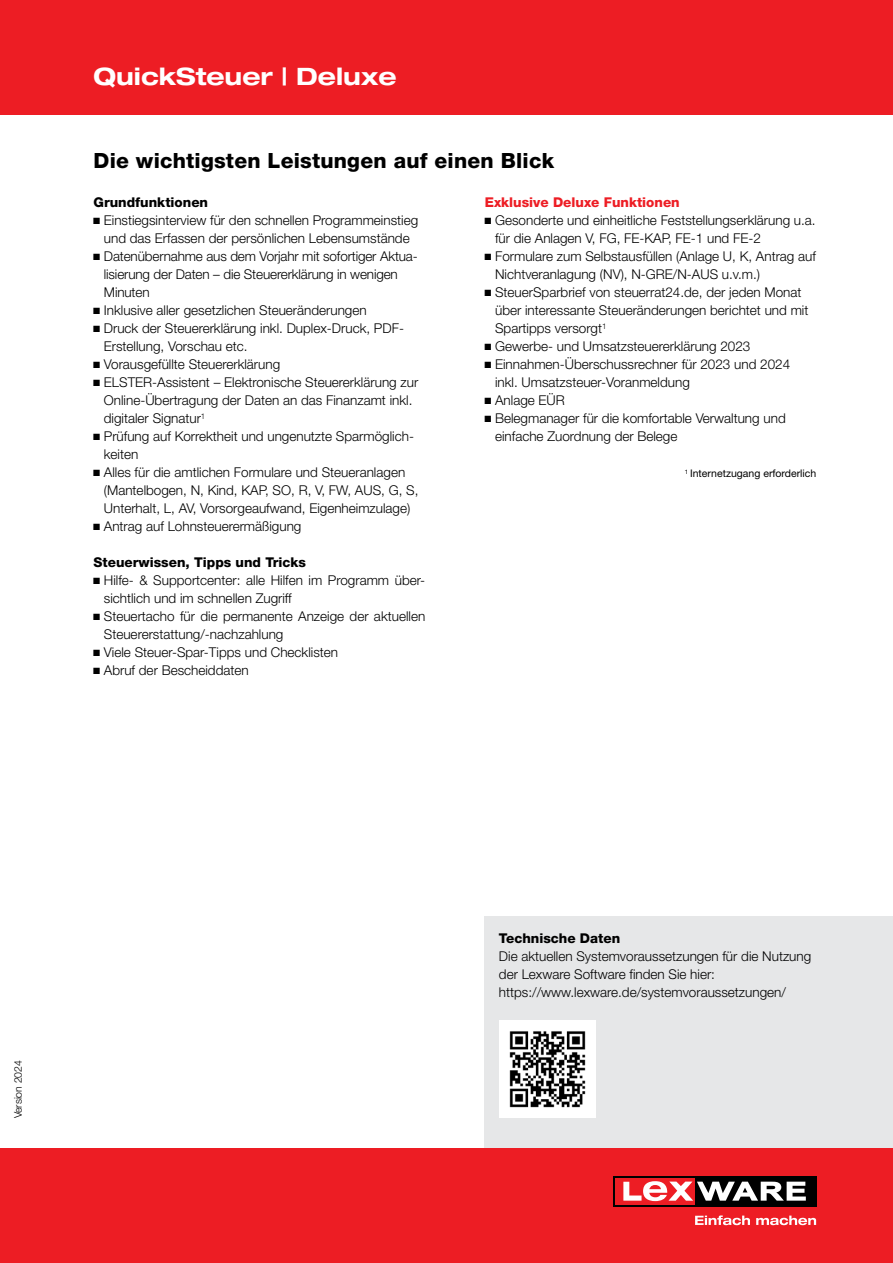
<style>
.page{position:relative;width:893px;height:1263px;background:#fff}
.page>*{position:absolute;margin:0;border:0;box-sizing:border-box;transform-origin:0 0}
.t1{font:700 expanded 24px "Helvetica Neue LT Std";color:#fff}
.t2{font:800 21px "Helvetica Neue LT Std";letter-spacing:.01em;color:#000}
.t3{font:300 13.5px/18px "Helvetica Neue LT Std";color:#000}
.t4{font:800 13.5px "Helvetica Neue LT Std";color:#000}
.t5{font:800 13.5px "Helvetica Neue LT Std";color:#ed1d24}
.t6{font:10.5px "Helvetica Neue LT Std";color:#000}
.t7{font:300 10.5px "Helvetica Neue LT Std";letter-spacing:-.01em;color:#000}
</style>
<div class="page">
<div style="left:485px;top:916px;width:408px;height:246px;background:#e6e7e8"></div>
<img style="left:499px;top:1021px;width:97px;height:96px">
<div style="left:0;top:0;width:893px;height:115px;background:#ed1d24"></div>
<div style="left:0;top:1148px;width:893px;height:115px;background:#ed1d24"></div>
<div style="left:613px;top:1176px;width:203px;height:30px;background:#000"></div>
<div style="left:615px;top:1178px;width:80px;height:26px;background:#ed1d24"></div>
<svg style="left:623px;top:1181px;width:183px;height:20px"></svg>
<svg style="left:695px;top:1215px;width:55px;height:10px"></svg>
<svg style="left:756px;top:1215px;width:60px;height:10px"></svg>
<h1 class="t1" style="left:94px;top:62px;width:304px">QuickSteuer | Deluxe</h1>
<h2 class="t2" style="left:94px;top:148px;width:462px">Die wichtigsten Leistungen auf einen Blick</h2>
<p class="t4" style="left:94px;top:195px;width:116px">Grundfunktionen</p>
<p class="t3" style="left:94px;top:211px;width:326px;text-align:center">■ Einstiegsinterview für den schnellen Programmeinstieg und das Erfassen der persönlichen Lebensumstände</p>
<p class="t3" style="left:104px;top:247px;width:315px;text-indent:-10px">■ Datenübernahme aus dem Vorjahr mit sofortiger Aktua&shy;lisierung der Daten – die Steuererklärung in wenigen<br>Minuten</p>
<p class="t3" style="left:94px;top:301px;width:275px">■ Inklusive aller gesetzlichen Steueränderungen</p>
<p class="t3" style="left:104px;top:319px;width:302px;text-indent:-10px">■ Druck der Steuererklärung inkl. Duplex-Druck, PDF-<br>Erstellung, Vorschau etc.</p>
<p class="t3" style="left:94px;top:355px;width:188px">■ Vorausgefüllte Steuererklärung</p>
<p class="t3" style="left:104px;top:373px;width:316px;text-indent:-10px">■ ELSTER-Assistent – Elektronische Steuererklärung zur<br>Online-Übertragung der Daten an das Finanzamt inkl. digitaler Signatur<sup>1</sup></p>
<p class="t3" style="left:104px;top:427px;width:312px;text-indent:-10px">■ Prüfung auf Korrektheit und ungenutzte Sparmöglich&shy;keiten</p>
<p class="t3" style="left:104px;top:463px;width:316px;text-indent:-10px">■ Alles für die amtlichen Formulare und Steueranlagen (Mantelbogen, N, Kind, KAP, SO, R, V, FW, AUS, G, S,<br>Unterhalt, L, AV, Vorsorgeaufwand, Eigenheimzulage)</p>
<p class="t3" style="left:94px;top:517px;width:209px">■ Antrag auf Lohnsteuerermäßigung</p>
<p class="t4" style="left:94px;top:555px;width:214px">Steuerwissen, Tipps und Tricks</p>
<p class="t3" style="left:104px;top:571px;width:323px;text-indent:-10px">■ Hilfe- &amp; Supportcenter: alle Hilfen im Programm über&shy;sichtlich und im schnellen Zugriff</p>
<p class="t3" style="left:104px;top:607px;width:323px;text-indent:-10px">■ Steuertacho für die permanente Anzeige der aktuellen<br>Steuererstattung/-nachzahlung</p>
<p class="t3" style="left:94px;top:643px;width:246px">■ Viele Steuer-Spar-Tipps und Checklisten</p>
<p class="t3" style="left:94px;top:661px;width:157px">■ Abruf der Bescheiddaten</p>
<p class="t5" style="left:485px;top:195px;width:197px">Exklusive Deluxe Funktionen</p>
<p class="t3" style="left:495px;top:211px;width:322px;text-indent:-10px">■ Gesonderte und einheitliche Feststellungserklärung u.a. für die Anlagen V, FG, FE-KAP, FE-1 und FE-2</p>
<p class="t3" style="left:495px;top:247px;width:322px;text-indent:-10px">■ Formulare zum Selbstausfüllen (Anlage U, K, Antrag auf<br>Nichtveranlagung (NV), N-GRE/N-AUS u.v.m.)</p>
<p class="t3" style="left:495px;top:283px;width:315px;text-indent:-10px">■ SteuerSparbrief von steuerrat24.de, der jeden Monat über interessante Steueränderungen berichtet und mit<br>Spartipps versorgt<sup>1</sup></p>
<p class="t3" style="left:485px;top:337px;width:267px">■ Gewerbe- und Umsatzsteuererklärung 2023</p>
<p class="t3" style="left:495px;top:355px;width:297px;text-indent:-10px">■ Einnahmen-Überschussrechner für 2023 und 2024 inkl. Umsatzsteuer-Voranmeldung</p>
<p class="t3" style="left:485px;top:391px;width:82px">■ Anlage EÜR</p>
<p class="t3" style="left:495px;top:409px;width:292px;text-indent:-10px">■ Belegmanager für die komfortable Verwaltung und einfache Zuordnung der Belege</p>
<p class="t6" style="left:685px;top:467px;width:133px"><sup>1</sup> Internetzugang erforderlich</p>
<p class="t7" style="left:12px;top:1118px;width:59px;rotate:-90deg">Version 2024</p>
<p class="t4" style="left:499px;top:930px;width:123px">Technische Daten</p>
<p class="t3" style="left:499px;top:947px;width:314px">Die aktuellen Systemvoraussetzungen für die Nutzung der Lexware Software finden Sie hier: https://www.lexware.de/systemvoraussetzungen/</p>
</div>
